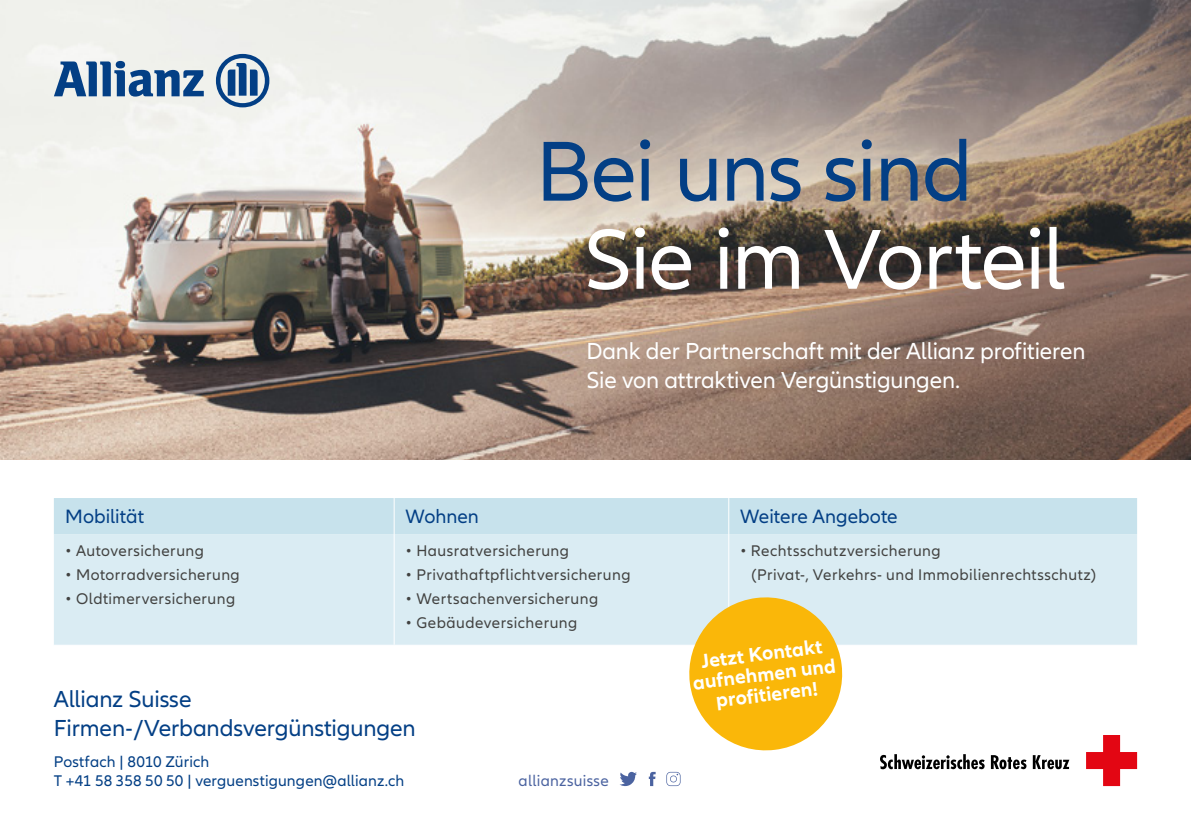
<style>
.page{position:relative;width:1191px;height:840px;background:#fff}
.page>*{position:absolute;margin:0;border:0;box-sizing:border-box;transform-origin:0 0}
.t1{font:88px "Allianz Neo";letter-spacing:-.02em;color:#fff}
.t2{font:88px "Allianz Neo";letter-spacing:-.02em;color:#033f85}
.t3{font:24px/28.8px "Allianz Neo";letter-spacing:-.005em;color:#fff}
.t4{font:24px/28.8px "Allianz Neo";letter-spacing:-.005em;color:#033f85}
.t5{font:700 20.4px/20.4px "Allianz Neo";color:#fff;text-align:center}
.t6{font:20px "Allianz Neo";color:#033f85}
.t7{font:16px/24px "Allianz Neo";letter-spacing:.03em;color:#424241}
.t8{font:16px/19.2px "Allianz Neo";letter-spacing:.01em;color:#033f85}
.t9{font:16px "Allianz Neo";letter-spacing:.015em;color:#4b63a0}
</style>
<div class="page">
<img style="left:0;top:0;width:1191px;height:459px">
<svg style="left:54px;top:61px;width:150px;height:35px;background:#7595b6"></svg>
<svg style="left:216px;top:54px;width:53px;height:53px;background:#7f9cba"></svg>
<svg style="left:880px;top:754px;width:104px;height:14px"></svg>
<svg style="left:991px;top:755px;width:35px;height:13px"></svg>
<svg style="left:1032px;top:755px;width:37px;height:13px"></svg>
<svg style="left:1086px;top:735px;width:51px;height:50px"></svg>
<div style="left:54px;top:498px;width:1083px;height:35px;background:#c7e2ec"></div>
<div style="left:54px;top:533px;width:1083px;height:111px;background:#daecf3"></div>
<hr style="left:394px;top:497px;width:1px;height:36px;background:#fff">
<hr style="left:728px;top:497px;width:1px;height:36px;background:#fff">
<hr style="left:394px;top:533px;width:1px;height:111px;background:#fff">
<hr style="left:728px;top:533px;width:1px;height:111px;background:#fff">
<svg style="left:684px;top:592px;width:162px;height:159px;background:#f6c84d"></svg>
<svg style="left:666px;top:771px;width:14px;height:14px"></svg>
<svg style="left:620px;top:771px;width:17px;height:14px"></svg>
<svg style="left:649px;top:771px;width:6px;height:14px"></svg>
<h1 class="t2" style="left:536px;top:121px;width:438px">Bei uns sind</h1>
<h1 class="t1" style="left:583px;top:209px;width:483px">Sie im Vorteil</h1>
<h2 class="t3" style="left:586px;top:337px;width:500px">Dank der Partnerschaft mit der Allianz profitieren<br>Sie von attraktiven Vergünstigungen.</h2>
<p class="t6" style="left:65px;top:504px;width:80px">Mobilität</p>
<p class="t6" style="left:405px;top:504px;width:75px">Wohnen</p>
<p class="t6" style="left:740px;top:504px;width:159px">Weitere Angebote</p>
<p class="t7" style="left:65px;top:539px;width:140px">• Autoversicherung</p>
<p class="t7" style="left:65px;top:563px;width:176px">• Motorradversicherung</p>
<p class="t7" style="left:65px;top:587px;width:172px">• Oldtimerversicherung</p>
<p class="t7" style="left:405px;top:539px;width:165px">• Hausratversicherung</p>
<p class="t7" style="left:405px;top:563px;width:227px">• Privathaftpflichtversicherung</p>
<p class="t7" style="left:405px;top:587px;width:194px">• Wertsachenversicherung</p>
<p class="t7" style="left:405px;top:611px;width:173px">• Gebäudeversicherung</p>
<p class="t7" style="left:751px;top:539px;width:346px;text-indent:-11px">• Rechtsschutzversicherung<br>(Privat-, Verkehrs- und Immobilienrechtsschutz)</p>
<h2 class="t4" style="left:54px;top:685px;width:363px">Allianz Suisse<br>Firmen-/Verbandsvergünstigungen</h2>
<p class="t8" style="left:54px;top:752px;width:352px">Postfach | 8010 Zürich<br>T +41 58 358 50 50 | verguenstigungen@allianz.ch</p>
<p class="t9" style="left:518px;top:771px;width:92px">allianzsuisse</p>
<p class="t5" style="left:689px;top:652px;width:145px;rotate:-7deg">Jetzt Kontakt aufnehmen und profitieren!</p>
</div>
